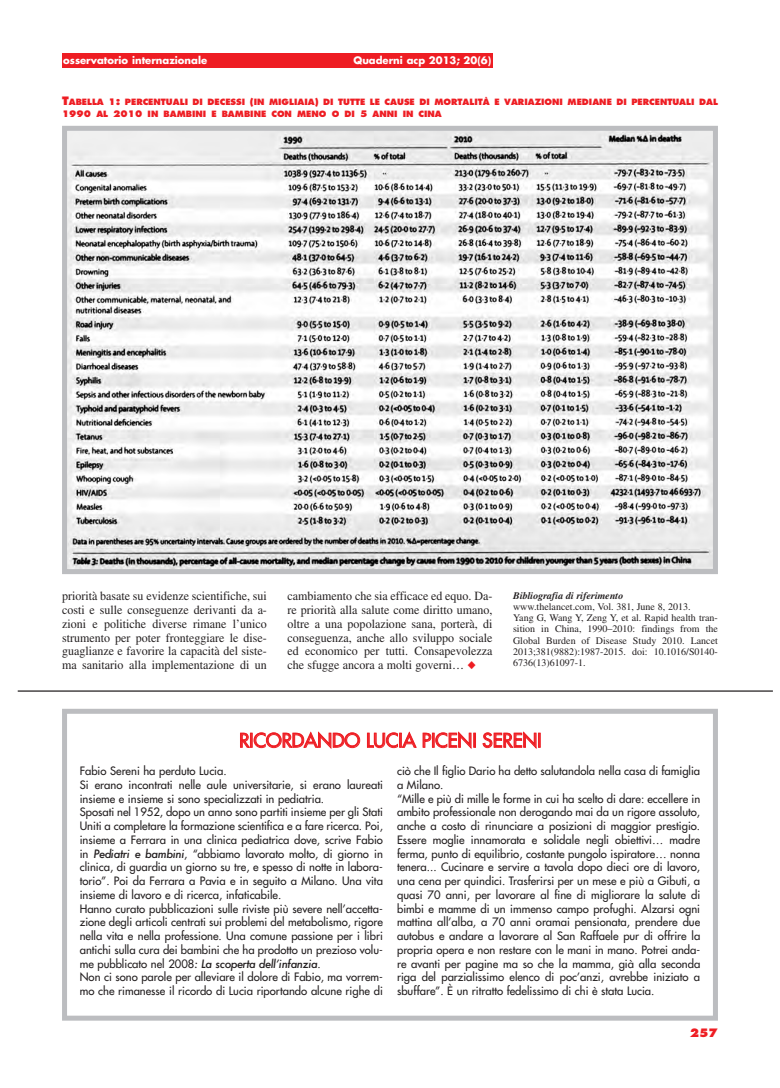
<style>
.page{position:relative;width:780px;height:1088px;background:#fff}
.page>*{position:absolute;margin:0;border:0;box-sizing:border-box;transform-origin:0 0}
.t1{font:18.75px "Futura";color:#ee1d23}
.t2{font:12.5px/13.8px "Times";color:#231f20;text-align:justify;scale:.96 1}
.t3{font:11.25px/13.8px "Futura";color:#231f20}
.t4{font:800 11.25px "Futura";color:#ee1d23}
.t5{font:10px/11.2px "Times";color:#231f20}
.t6{font:700 10px "Futura";color:#fff}
.t7{font:italic 700 10px "Times";color:#231f20}
.t8{font:800 8.5px/12.5px "Futura";color:#ee1d23}
.s1{font-size:11.25px}
.s2{font-size:8.75px}
.s3{font-family:"Monotype Sorts";font-size:11.25px;color:#ee1d23}
.s4{font-weight:500;font-style:italic}
</style>
<div class="page">
<div style="left:62px;top:53px;width:205px;height:14px;background:#ee1d23"></div>
<div style="left:263px;top:53px;width:229px;height:14px;background:#ee1d23"></div>
<img style="left:68px;top:132px;width:644px;height:436px">
<div style="left:62px;top:126px;width:656px;height:448px;border:5px solid #bcbdc0"></div>
<hr style="left:18px;top:690px;width:754px;height:2px;background:#231f20">
<div style="left:62px;top:709px;width:656px;height:311px;border:5px solid #bcbdc0"></div>
<p class="t6" style="left:63px;top:53px;width:145px">osservatorio internazionale</p>
<p class="t6" style="left:353px;top:53px;width:139px">Quaderni acp 2013; 20(6)</p>
<p class="t8" style="left:62px;top:95px;width:657px"><span class="s1">T</span>ABELLA <span class="s2">1</span><span class="s1">:</span> PERCENTUALI DI DECESSI <span class="s2">(</span>IN MIGLIAIA<span class="s2">)</span> DI TUTTE LE CAUSE DI MORTALITÀ E VARIAZIONI MEDIANE DI PERCENTUALI DAL<br><span class="s2">1990</span> AL <span class="s2">2010</span> IN BAMBINI E BAMBINE CON MENO O DI <span class="s2">5</span> ANNI IN CINA</p>
<p class="t2" style="left:62px;top:590px;width:215px">priorità basate su evidenze scientifiche, sui costi e sulle conseguenze derivanti da a - zio ni e politiche diverse rimane l’unico strumento per poter fronteggiare le dise&shy;guaglianze e favorire la capacità del siste&shy;ma sanitario alla implementazione di un</p>
<p class="t2" style="left:287px;top:590px;width:215px">cambiamento che sia efficace ed equo. Da - re priorità alla salute come diritto u ma no, oltre a una popolazione sana, porterà, di conseguenza, anche allo sviluppo so ciale ed economico per tutti. Consa pe vo lezza che sfugge ancora a molti governi… <span class="s3">u</span></p>
<p class="t7" style="left:513px;top:589px;width:111px">Bibliografia di riferimento</p>
<p class="t5" style="left:513px;top:602px;width:206px">www.thelancet.com, Vol. 381, June 8, 2013.<br>Yang G, Wang Y, Zeng Y, et al. Rapid health tran&shy;sition in China, 1990–2010: findings from the Global Burden of Disease Study 2010. Lancet 2013;381(9882):1987-2015. doi: 10.1016/S0140- 6736(13)61097-1.</p>
<h1 class="t1" style="left:239px;top:728px;width:304px">RICORDANDO LUCIA PICENI SERENI</h1>
<p class="t3" style="left:80px;top:764px;width:304px">Fabio Sereni ha perduto Lucia.<br>Si erano incontrati nelle aule universitarie, si erano laureati insieme e insieme si sono specializzati in pediatria.<br>Sposati nel 1952, dopo un anno sono partiti insieme per gli Stati Uniti a completare la formazione scientifica e a fare ricerca. Poi, insieme a Ferrara in una clinica pediatrica dove, scrive Fabio in <span class="s4">Pediatri e bambini</span>, “abbiamo lavorato molto, di giorno in clinica, di guardia un giorno su tre, e spesso di notte in labora&shy;torio”. Poi da Ferrara a Pavia e in seguito a Milano. Una vita insieme di lavoro e di ricerca, infaticabile.<br>Hanno curato pubblicazioni sulle riviste più severe nell’accetta&shy;zione degli articoli centrati sui problemi del metabolismo, rigore nella vita e nella professione. Una comune passione per i libri antichi sulla cura dei bambini che ha prodotto un prezioso volu&shy;me pubblicato nel 2008<span class="s4">: La scoperta dell’infanzia</span>.<br>Non ci sono parole per alleviare il dolore di Fabio, ma vorrem&shy;mo che rimanesse il ricordo di Lucia riportando alcune righe di</p>
<p class="t3" style="left:397px;top:764px;width:305px">ciò che Il figlio Dario ha detto salutandola nella casa di famiglia a Milano.<br>“Mille e più di mille le forme in cui ha scelto di dare: eccellere in ambito professionale non derogando mai da un rigore assoluto, anche a costo di rinunciare a posizioni di maggior prestigio.<br>Essere moglie innamorata e solidale negli obiettivi… madre ferma, punto di equilibrio, costante pungolo ispiratore… nonna tenera... Cucinare e servire a tavola dopo dieci ore di lavoro, una cena per quindici. Trasferirsi per un mese e più a Gibuti, a quasi 70 anni, per lavorare al fine di migliorare la salute di bimbi e mamme di un immenso campo profughi. Alzarsi ogni mattina all’alba, a 70 anni oramai pensionata, prendere due autobus e andare a lavorare al San Raffaele pur di offrire la propria opera e non restare con le mani in mano. Potrei anda&shy;re avanti per pagine ma so che la mamma, già alla seconda riga del parzialissimo elenco di poc’anzi, avrebbe iniziato a sbuffare”. È un ritratto fedelissimo di chi è stata Lucia.</p>
<p class="t4" style="left:689px;top:1026px;width:30px">257</p>
</div>
